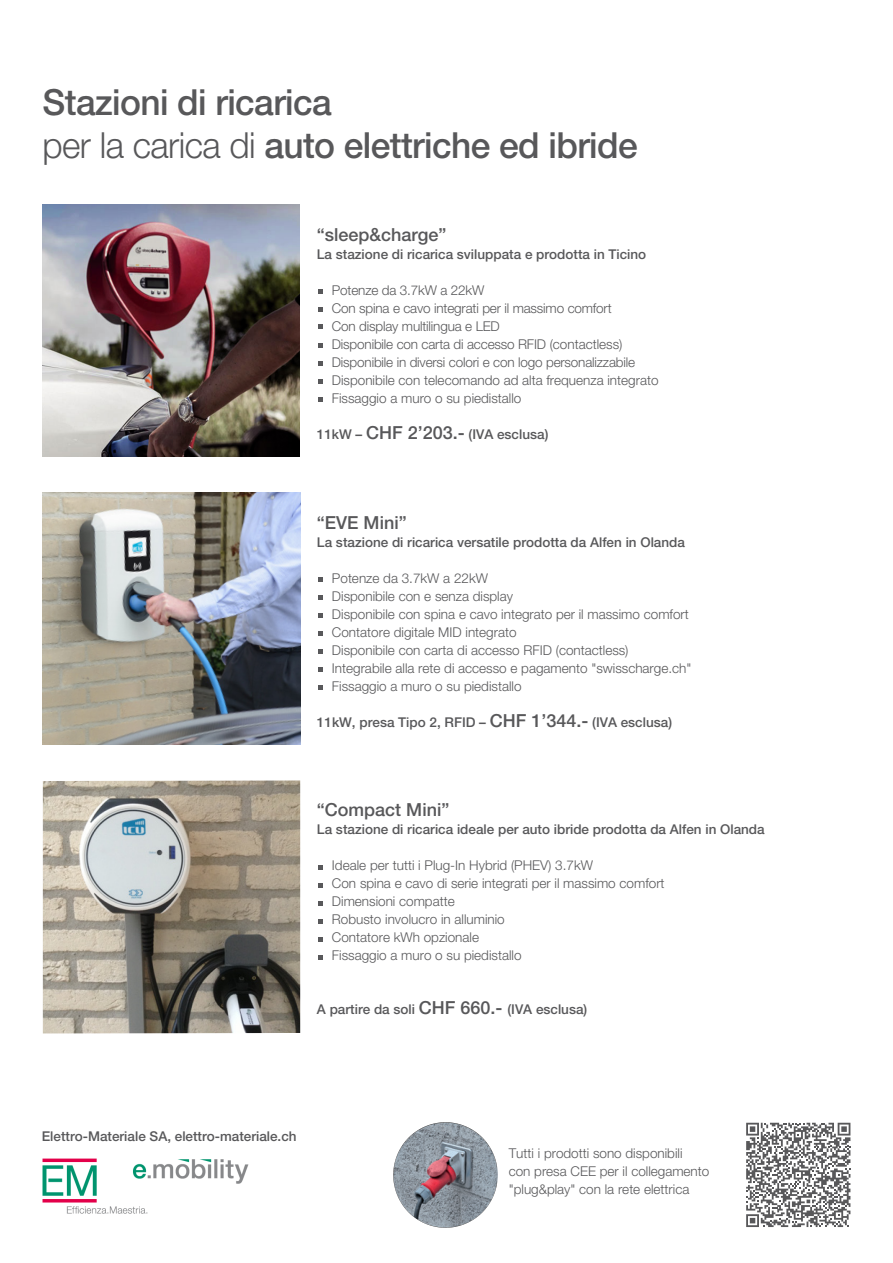
<style>
.page{position:relative;width:893px;height:1263px;background:#fff}
.page>*{position:absolute;margin:0;border:0;box-sizing:border-box;transform-origin:0 0}
.t1{font:500 36px/43.2px "Helvetica Neue LT Std";letter-spacing:-.015em;color:#58585a}
.t2{font:500 18px "Helvetica Neue LT Std";color:#58585a}
.t3{font:300 13.5px/18px "Helvetica Neue LT Std";color:#58585a}
.t4{font:500 13.5px "Helvetica Neue LT Std";color:#58585a}
.s1{font-weight:300}
.s2{font-size:18px}
</style>
<div class="page">
<img style="left:393px;top:1122px;width:105px;height:105px">
<svg style="left:318px;top:324px;width:5px;height:5px"></svg>
<svg style="left:318px;top:379px;width:5px;height:5px"></svg>
<svg style="left:318px;top:397px;width:5px;height:5px"></svg>
<svg style="left:318px;top:361px;width:5px;height:5px"></svg>
<svg style="left:318px;top:343px;width:5px;height:5px"></svg>
<svg style="left:318px;top:307px;width:5px;height:5px"></svg>
<svg style="left:318px;top:289px;width:5px;height:5px"></svg>
<svg style="left:318px;top:865px;width:5px;height:5px"></svg>
<svg style="left:318px;top:901px;width:5px;height:5px"></svg>
<svg style="left:318px;top:937px;width:5px;height:5px"></svg>
<svg style="left:318px;top:955px;width:5px;height:5px"></svg>
<svg style="left:318px;top:919px;width:5px;height:5px"></svg>
<svg style="left:318px;top:883px;width:5px;height:5px"></svg>
<svg style="left:318px;top:595px;width:5px;height:5px"></svg>
<svg style="left:318px;top:577px;width:5px;height:5px"></svg>
<svg style="left:318px;top:613px;width:5px;height:5px"></svg>
<svg style="left:318px;top:649px;width:5px;height:5px"></svg>
<svg style="left:318px;top:631px;width:5px;height:5px"></svg>
<svg style="left:318px;top:667px;width:5px;height:5px"></svg>
<svg style="left:318px;top:685px;width:5px;height:5px"></svg>
<img style="left:43px;top:780px;width:257px;height:253px">
<img style="left:43px;top:204px;width:257px;height:252px">
<img style="left:43px;top:492px;width:257px;height:252px">
<img style="left:42px;top:1158px;width:207px;height:56px">
<svg style="left:746px;top:1123px;width:104px;height:104px"></svg>
<h1 class="t1" style="left:43px;top:80px;width:597px">Stazioni di ricarica<br><span class="s1">per la carica di</span> auto elettriche ed ibride</h1>
<h2 class="t2" style="left:317px;top:224px;width:131px">“sleep&amp;charge”</h2>
<p class="t4" style="left:317px;top:246px;width:331px">La stazione di ricarica sviluppata e prodotta in Ticino</p>
<p class="t3" style="left:332px;top:281px;width:328px">Potenze da 3.7kW a 22kW<br>Con spina e cavo integrati per il massimo comfort<br>Con display multilingua e LED<br>Disponibile con carta di accesso RFID (contactless)<br>Disponibile in diversi colori e con logo personalizzabile Disponibile con telecomando ad alta frequenza integrato Fissaggio a muro o su piedistallo</p>
<p class="t4" style="left:317px;top:426px;width:233px">11kW – <span class="s2">CHF 2’203.-</span> (IVA esclusa)</p>
<h2 class="t2" style="left:317px;top:511px;width:91px">“EVE Mini”</h2>
<p class="t4" style="left:317px;top:534px;width:369px">La stazione di ricarica versatile prodotta da Alfen in Olanda</p>
<p class="t3" style="left:332px;top:568px;width:361px">Potenze da 3.7kW a 22kW<br>Disponibile con e senza display<br>Disponibile con spina e cavo integrato per il massimo comfort Contatore digitale MID integrato<br>Disponibile con carta di accesso RFID (contactless)<br>Integrabile alla rete di accesso e pagamento "swisscharge.ch" Fissaggio a muro o su piedistallo</p>
<p class="t4" style="left:317px;top:714px;width:357px">11kW, presa Tipo 2, RFID – <span class="s2">CHF 1’344.-</span> (IVA esclusa)</p>
<h2 class="t2" style="left:317px;top:799px;width:134px">“Compact Mini”</h2>
<p class="t4" style="left:317px;top:821px;width:449px">La stazione di ricarica ideale per auto ibride prodotta da Alfen in Olanda</p>
<p class="t3" style="left:332px;top:856px;width:334px">Ideale per tutti i Plug-In Hybrid (PHEV) 3.7kW<br>Con spina e cavo di serie integrati per il massimo comfort Dimensioni compatte<br>Robusto involucro in alluminio<br>Contatore kWh opzionale<br>Fissaggio a muro o su piedistallo</p>
<p class="t4" style="left:317px;top:1001px;width:272px">A partire da soli <span class="s2">CHF 660.-</span> (IVA esclusa)</p>
<p class="t4" style="left:42px;top:1128px;width:256px">Elettro-Materiale SA, elettro-materiale.ch</p>
<p class="t3" style="left:509px;top:1144px;width:202px">Tutti i prodotti sono disponibili<br>con presa CEE per il collegamento "plug&amp;play" con la rete elettrica</p>
</div>
